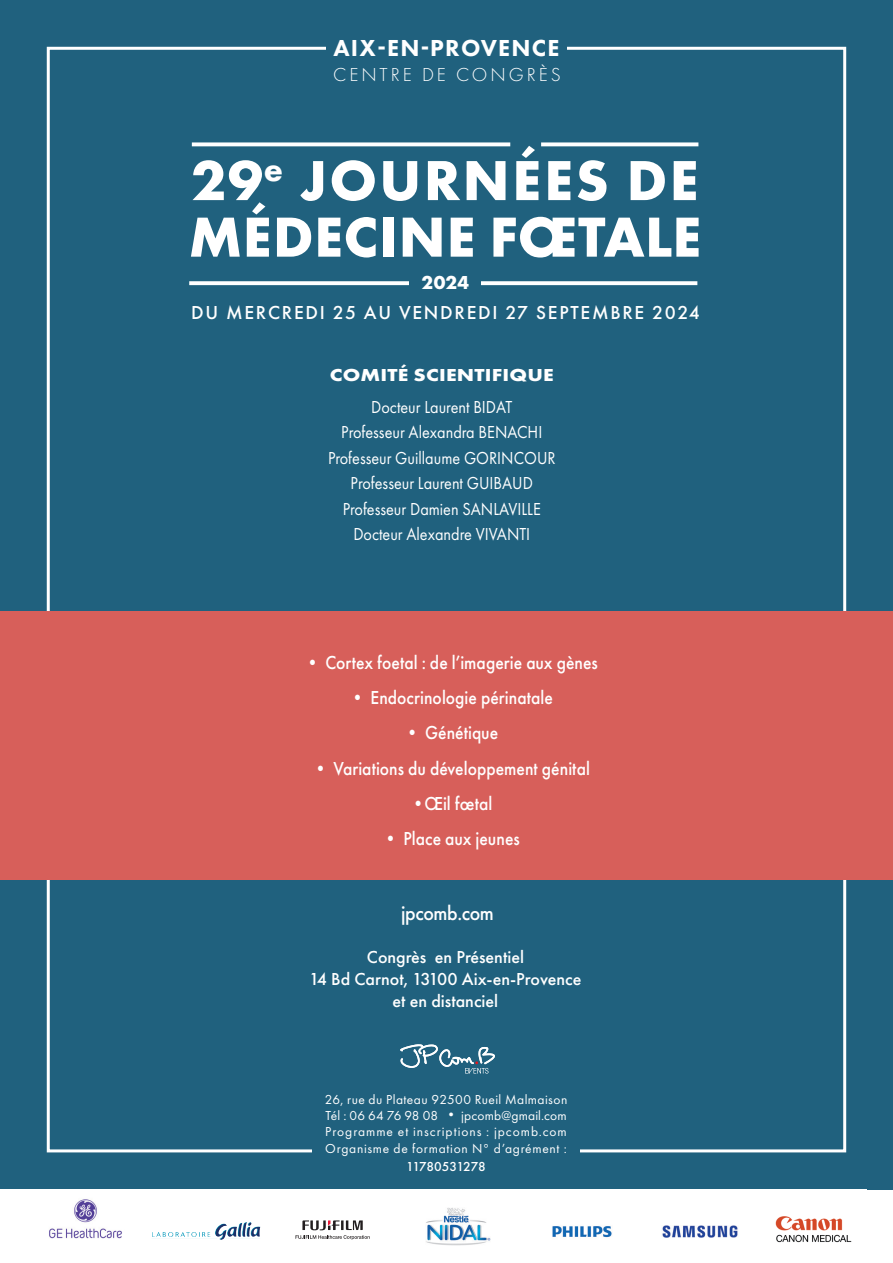
<style>
.page{position:relative;width:893px;height:1263px;background:#fff}
.page>*{position:absolute;margin:0;border:0;box-sizing:border-box;transform-origin:0 0}
.Medecin{font:700 58.5px/56.6px "Futura PT";letter-spacing:.025em;color:#fff}
.t1{font:800 24px "Futura PT";letter-spacing:.05em;color:#fff}
.t2{font:500 21px "Futura PT";letter-spacing:-.02em;color:#fff;scale:.95 1}
.Titre_conférence{font:500 19.5px "Futura PT";letter-spacing:.005em;color:#fff;scale:.9 1}
.Titre_conférence-2{font:500 19.5px "Futura PT";letter-spacing:.09em;color:#fff}
.t3{font:300 19.5px "Futura PT";letter-spacing:.15em;color:#fff}
.Medecin-2{font:700 19.5px "Futura PT";color:#fff}
.t4{font:18px "Futura PT";color:#fff;scale:.9 1}
.les_titres_conférences{font:500 18px/21.6px "Futura PT";color:#fff;text-align:center}
.t5{font:700 18px "Futura PT";letter-spacing:.01em;color:#fff;scale:1.2 1}
.texte{font:13.5px/16.2px "Futura PT";letter-spacing:.05em;color:#fff}
.texte-2{font:13.5px "Futura PT";letter-spacing:.03em;color:#fff}
.texte-3{font:13.5px "Futura PT";letter-spacing:.01em;color:#fff}
.texte-4{font:500 13.5px "Futura PT";letter-spacing:-.025em;color:#fff}
</style>
<div class="page">
<div style="left:0;top:0;width:893px;height:1190px;background:#20617e"></div>
<div style="left:0;top:1189px;width:866px;height:9px;background:#fff"></div>
<img style="left:552px;top:1226px;width:60px;height:12px">
<img style="left:215px;top:1222px;width:36px;height:18px">
<img style="left:426px;top:1208px;width:64px;height:38px">
<img style="left:49px;top:1199px;width:73px;height:40px">
<img style="left:662px;top:1226px;width:76px;height:12px">
<img style="left:775px;top:1216px;width:77px;height:27px">
<svg style="left:192px;top:142px;width:318px;height:4px"></svg>
<svg style="left:541px;top:142px;width:157px;height:4px"></svg>
<svg style="left:189px;top:281px;width:508px;height:4px;background:#f1f5f7"></svg>
<div style="left:409px;top:267px;width:72px;height:28px;background:#20617e"></div>
<svg style="left:400px;top:1044px;width:95px;height:30px"></svg>
<div style="left:0;top:611px;width:893px;height:268px;background:#d75f5a"></div>
<svg style="left:295px;top:1220px;width:75px;height:20px"></svg>
<p class="t1" style="left:333px;top:33px;width:228px">AIX-EN-PROVENCE</p>
<p class="t3" style="left:333px;top:63px;width:229px">CENTRE DE CONGRÈS</p>
<p class="Medecin" style="left:189px;top:151px;width:514px">29<sup>e</sup> JOURNÉES DE<br>MÉDECINE FŒTALE</p>
<p class="Medecin-2" style="left:422px;top:270px;width:49px">2024</p>
<p class="Titre_conférence-2" style="left:191px;top:301px;width:510px">DU MERCREDI 25 AU VENDREDI 27 SEPTEMBRE 2024</p>
<p class="t5" style="left:330px;top:363px;width:188px">COMITÉ SCIENTIFIQUE</p>
<p class="t4" style="left:371px;top:396px;width:158px">Docteur Laurent BIDAT</p>
<p class="t4" style="left:341px;top:421px;width:225px">Professeur Alexandra BENACHI</p>
<p class="t4" style="left:328px;top:447px;width:254px">Professeur Guillaume GORINCOUR</p>
<p class="t4" style="left:351px;top:472px;width:204px">Professeur Laurent GUIBAUD</p>
<p class="t4" style="left:343px;top:498px;width:221px">Professeur Damien SANLAVILLE</p>
<p class="t4" style="left:353px;top:523px;width:198px">Docteur Alexandre VIVANTI</p>
<p class="Titre_conférence" style="left:304px;top:651px;width:328px">• Cortex foetal : de l’imagerie aux gènes</p>
<p class="Titre_conférence" style="left:349px;top:686px;width:228px">• Endocrinologie périnatale</p>
<p class="Titre_conférence" style="left:403px;top:721px;width:107px">• Génétique</p>
<p class="Titre_conférence" style="left:312px;top:756px;width:310px">• Variations du développement génital</p>
<p class="Titre_conférence" style="left:409px;top:792px;width:94px">•Œil fœtal</p>
<p class="Titre_conférence" style="left:382px;top:827px;width:155px">• Place aux jeunes</p>
<p class="t2" style="left:401px;top:901px;width:99px">jpcomb.com</p>
<p class="les_titres_conférences" style="left:309px;top:946px;width:274px">Congrès en Présentiel<br>14 Bd Carnot, 13100 Aix-en-Provence et en distanciel</p>
<p class="texte-2" style="left:325px;top:1091px;width:244px">26, rue du Plateau 92500 Rueil Malmaison</p>
<p class="texte-3" style="left:325px;top:1108px;width:243px">Tél : 06 64 76 98 08 • jpcomb@gmail.com</p>
<p class="texte" style="left:325px;top:1124px;width:243px">Programme et inscriptions : jpcomb.com<br>Organisme de formation N° d’agrément :</p>
<p class="texte-4" style="left:406px;top:1158px;width:81px">11780531278</p>
</div>
